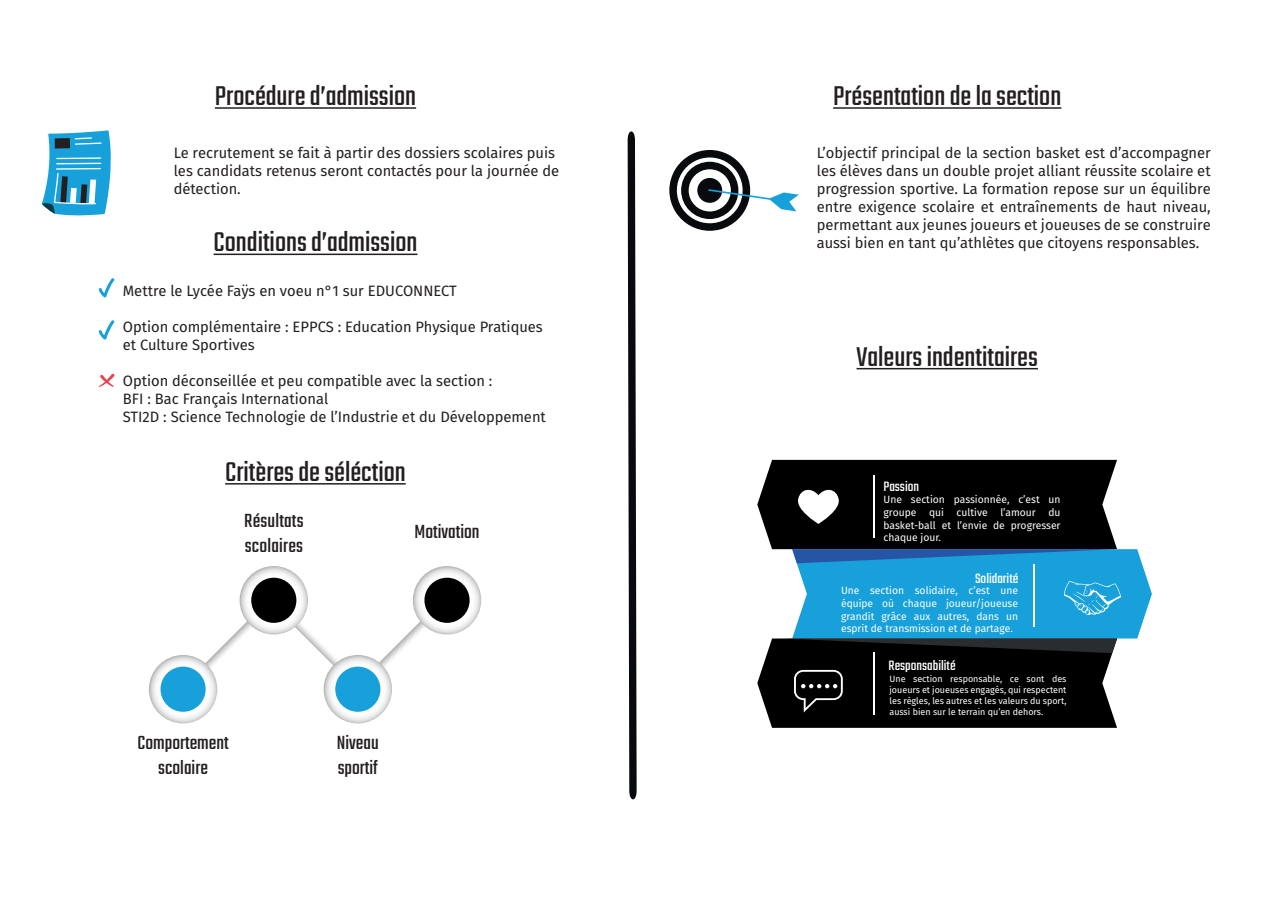
<style>
.page{position:relative;width:1276px;height:906px;background:#fff}
.page>*{position:absolute;margin:0;border:0;box-sizing:border-box;transform-origin:0 0}
.t1{font:30px "Teko";color:#231f20}
.t2{font:21px/25.2px "Teko";color:#231f20}
.t3{font:15px/18px "Fira Sans";color:#231f20}
.t4{font:15px "Teko";color:#fff}
.t5{font:10.5px/12.6px "Fira Sans";color:#fff;text-align:justify}
.t6{font:9.15px/10.9px "Fira Sans";color:#fff;text-align:justify}
</style>
<div class="page">
<hr style="left:215px;top:107px;width:201px;height:2px;background:#231f20">
<svg style="left:42px;top:130px;width:69px;height:86px"></svg>
<svg style="left:627px;top:131px;width:9px;height:669px;background:#393b3e"></svg>
<hr style="left:225px;top:483px;width:181px;height:1px;background:#231f20">
<svg style="left:189px;top:596px;width:260px;height:97px"></svg>
<svg style="left:149px;top:655px;width:68px;height:68px"></svg>
<div style="left:160px;top:666px;width:46px;height:46px;background:#17a0da;border-radius:50%"></div>
<svg style="left:324px;top:655px;width:68px;height:68px"></svg>
<div style="left:335px;top:666px;width:45px;height:46px;background:#17a0da;border-radius:50%"></div>
<svg style="left:240px;top:566px;width:68px;height:68px"></svg>
<div style="left:251px;top:578px;width:45px;height:45px;background:#000001;border-radius:50%"></div>
<svg style="left:413px;top:566px;width:68px;height:68px"></svg>
<div style="left:424px;top:578px;width:45px;height:45px;background:#000001;border-radius:50%"></div>
<hr style="left:833px;top:107px;width:228px;height:2px;background:#231f20">
<svg style="left:669px;top:150px;width:130px;height:81px"></svg>
<hr style="left:856px;top:368px;width:182px;height:1px;background:#231f20">
<svg style="left:757px;top:460px;width:395px;height:268px;background:#2d5264"></svg>
<hr style="left:214px;top:253px;width:203px;height:2px;background:#231f20">
<svg style="left:98px;top:278px;width:17px;height:20px"></svg>
<svg style="left:98px;top:320px;width:17px;height:20px"></svg>
<svg style="left:99px;top:373px;width:16px;height:14px"></svg>
<h1 class="t1" style="left:215px;top:79px;width:203px">Procédure d’admission</h1>
<p class="t3" style="left:174px;top:143px;width:387px">Le recrutement se fait à partir des dossiers scolaires puis les candidats retenus seront contactés pour la journée de détection.</p>
<h1 class="t1" style="left:214px;top:226px;width:205px">Conditions d’admission</h1>
<p class="t3" style="left:123px;top:281px;width:336px">Mettre le Lycée Faÿs en voeu n°1 sur EDUCONNECT</p>
<p class="t3" style="left:123px;top:317px;width:421px">Option complémentaire : EPPCS : Education Physique Pratiques et Culture Sportives</p>
<p class="t3" style="left:123px;top:371px;width:424px">Option déconseillée et peu compatible avec la section :<br>BFI : Bac Français International<br>STI2D : Science Technologie de l’Industrie et du Développement</p>
<h1 class="t1" style="left:225px;top:455px;width:182px">Critères de séléction</h1>
<h2 class="t2" style="left:244px;top:509px;width:61px">Résultats scolaires</h2>
<h2 class="t2" style="left:414px;top:520px;width:66px">Motivation</h2>
<h2 class="t2" style="left:138px;top:731px;width:93px;text-align:center">Comportement scolaire</h2>
<h2 class="t2" style="left:337px;top:731px;width:43px">Niveau sportif</h2>
<h1 class="t1" style="left:833px;top:79px;width:230px">Présentation de la section</h1>
<p class="t3" style="left:816px;top:143px;width:395px;text-align:justify">L’objectif principal de la section basket est d’accompagner les élèves dans un double projet alliant réussite scolaire et progression sportive. La formation repose sur un équilibre entre exigence scolaire et entraînements de haut niveau, permettant aux jeunes joueurs et joueuses de se construire aussi bien en tant qu’athlètes que citoyens responsables.</p>
<h1 class="t1" style="left:856px;top:340px;width:183px">Valeurs indentitaires</h1>
<p class="t4" style="left:883px;top:478px;width:37px">Passion</p>
<p class="t5" style="left:883px;top:493px;width:178px">Une section passionnée, c’est un groupe qui cultive l’amour du basket-ball et l’envie de progresser chaque jour.</p>
<p class="t4" style="left:975px;top:570px;width:45px">Solidarité</p>
<p class="t5" style="left:841px;top:584px;width:179px">Une section solidaire, c’est une équipe où chaque joueur/joueuse grandit grâce aux autres, dans un esprit de transmission et de partage.</p>
<p class="t4" style="left:888px;top:657px;width:68px">Responsabilité</p>
<p class="t6" style="left:889px;top:672px;width:178px">Une section responsable, ce sont des joueurs et joueuses engagés, qui respectent les règles, les autres et les valeurs du sport, aussi bien sur le terrain qu’en dehors.</p>
</div>
